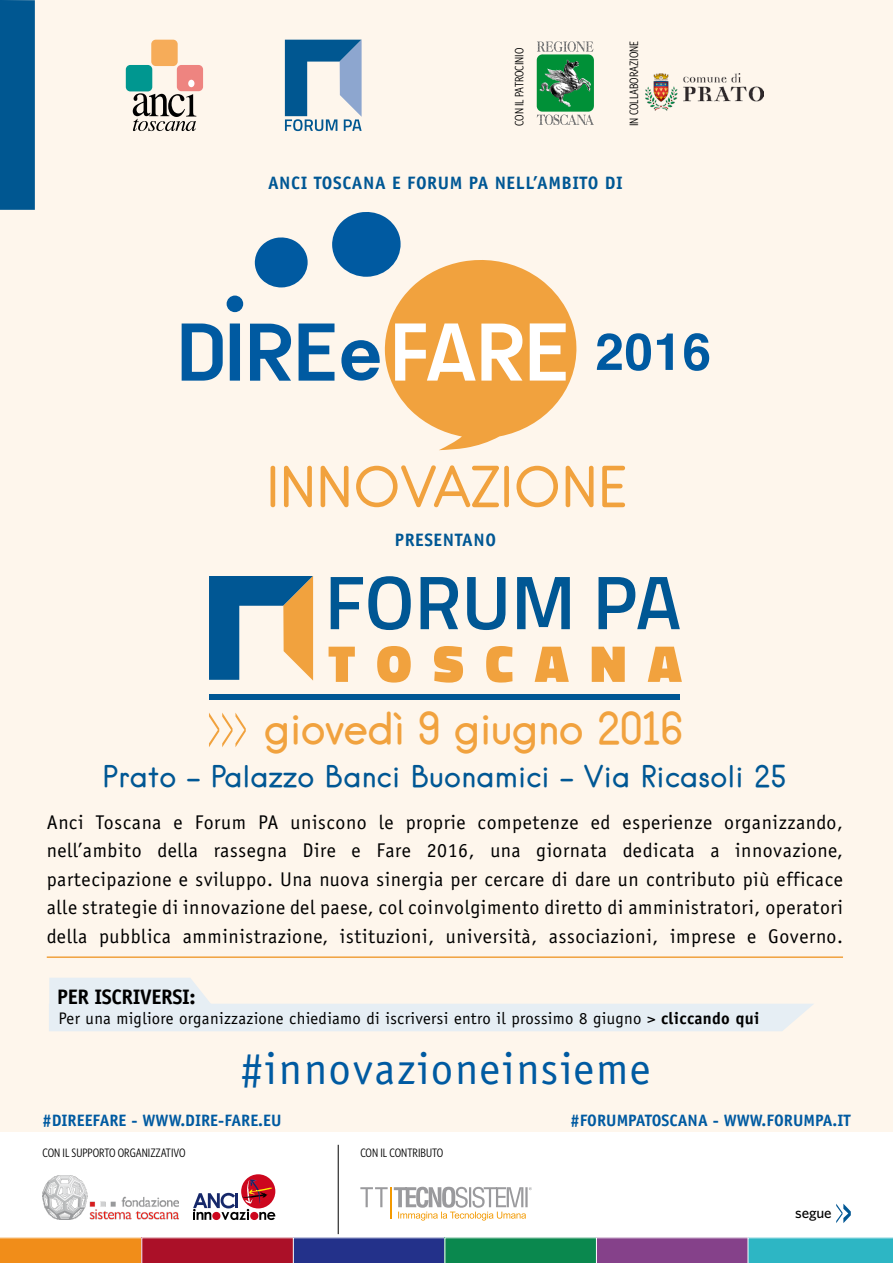
<style>
.page{position:relative;width:893px;height:1263px;background:#fff}
.page>*{position:absolute;margin:0;border:0;box-sizing:border-box;transform-origin:0 0}
.t1{font:45px "Officina Sans Std";letter-spacing:.04em;color:#005aa1}
.t2{font:42px "Hanken";letter-spacing:-.02em;color:#f1a23e}
.t3{font:28.5px "Hanken";letter-spacing:.01em;color:#005794}
.t4{font:700 21px "Officina Sans";letter-spacing:-.02em;color:#000}
.t5{font:19.95px/28.5px "Officina Sans Std";letter-spacing:.03em;color:#000;text-align:justify}
.t6{font:700 18px "Officina Sans Std";letter-spacing:.03em;color:#005794}
.t7{font:16.8px "Officina Sans";letter-spacing:.02em;color:#000}
.t8{font:700 16.5px "Officina Sans Std";color:#005aa1}
.t9{font:500 15px "Whitney HTF";letter-spacing:-.01em;color:#000}
.t10{font:condensed 12.3px "Whitney HTF";color:#000}
.t11{font:condensed 12.15px "Whitney HTF";color:#000}
.s1{font-weight:700}
</style>
<div class="page">
<div style="left:0;top:0;width:893px;height:1131px;background:#fef6ec"></div>
<svg style="left:0;top:1237px;width:893px;height:26px;background:#6f686d"></svg>
<hr style="left:47px;top:956px;width:796px;height:2px;background:#f1a23e">
<svg style="left:271px;top:465px;width:354px;height:42px"></svg>
<svg style="left:209px;top:713px;width:37px;height:34px"></svg>
<svg style="left:331px;top:576px;width:80px;height:54px"></svg>
<svg style="left:421px;top:577px;width:37px;height:52px"></svg>
<svg style="left:467px;top:577px;width:38px;height:53px"></svg>
<svg style="left:517px;top:577px;width:53px;height:52px"></svg>
<svg style="left:598px;top:577px;width:82px;height:52px"></svg>
<div style="left:209px;top:694px;width:471px;height:5px;background:#005794"></div>
<svg style="left:209px;top:576px;width:104px;height:105px"></svg>
<svg style="left:329px;top:647px;width:26px;height:35px"></svg>
<svg style="left:377px;top:646px;width:34px;height:36px"></svg>
<svg style="left:434px;top:646px;width:29px;height:37px"></svg>
<svg style="left:486px;top:646px;width:26px;height:36px"></svg>
<svg style="left:535px;top:647px;width:34px;height:35px"></svg>
<svg style="left:592px;top:647px;width:33px;height:35px"></svg>
<svg style="left:648px;top:647px;width:34px;height:35px"></svg>
<svg style="left:597px;top:333px;width:112px;height:38px"></svg>
<svg style="left:182px;top:212px;width:395px;height:238px"></svg>
<div style="left:227px;top:296px;width:16px;height:16px;background:#005aa1;border-radius:50%"></div>
<div style="left:0;top:0;width:35px;height:210px;background:#005791"></div>
<div style="left:151px;top:40px;width:27px;height:26px;background:#f6ac59;border-radius:5px"></div>
<div style="left:126px;top:65px;width:26px;height:26px;background:#009790;border-radius:5px"></div>
<div style="left:177px;top:65px;width:26px;height:26px;background:#ee8480;border-radius:5px"></div>
<div style="left:188px;top:80px;width:6px;height:7px;background:#fff;border-radius:50%"></div>
<svg style="left:133px;top:93px;width:63px;height:38px"></svg>
<svg style="left:285px;top:40px;width:77px;height:91px"></svg>
<img style="left:645px;top:74px;width:119px;height:37px">
<svg style="left:537px;top:41px;width:57px;height:84px"></svg>
<svg style="left:241px;top:1174px;width:34px;height:34px"></svg>
<svg style="left:193px;top:1179px;width:82px;height:41px"></svg>
<img style="left:43px;top:1175px;width:135px;height:44px">
<svg style="left:49px;top:978px;width:764px;height:53px"></svg>
<svg style="left:836px;top:1204px;width:15px;height:19px"></svg>
<svg style="left:360px;top:1187px;width:172px;height:33px"></svg>
<hr style="left:338px;top:1145px;width:1px;height:89px;background:#000">
<p class="t11" style="left:512px;top:126px;width:80px;rotate:-90deg">CON IL PATROCINIO</p>
<p class="t11" style="left:627px;top:126px;width:87px;rotate:-90deg">IN COLLABORAZIONE</p>
<p class="t6" style="left:268px;top:172px;width:355px">ANCI TOSCANA E FORUM PA N ELL’AMBITO DI</p>
<p class="t6" style="left:395px;top:529px;width:103px">PRESENTANO</p>
<h2 class="t2" style="left:264px;top:703px;width:420px">giovedì 9 giugno 2016</h2>
<h3 class="t3" style="left:103px;top:758px;width:685px">Prato - Palazzo Banci Buonamici - Via Ricasoli 25</h3>
<p class="t5" style="left:47px;top:808px;width:798px">Anci Toscana e Forum PA uniscono le proprie competenze ed esperienze organizzando, nell’ambito della rassegna Dire e Fare 2016, una giornata dedicata a innovazione, partecipazione e sviluppo. Una nuova sinergia per cercare di dare un contributo più efficace alle strategie di innovazione del paese, col coinvolgimento diretto di amministratori, operatori della pubblica amministrazione, istituzioni, università, associazioni, imprese e Governo.</p>
<p class="t4" style="left:57px;top:983px;width:140px">PER ISCRIVERSI:</p>
<p class="t7" style="left:58px;top:1009px;width:702px">Per una migliore organizzazione chiediamo di iscriversi entro il prossimo 8 giugno &gt; <span class="s1">CLICCANDO QUI</span></p>
<h1 class="t1" style="left:240px;top:1043px;width:412px">#innovazioneinsieme</h1>
<p class="t8" style="left:43px;top:1109px;width:60px">#DIREEFARE</p>
<p class="t8" style="left:131px;top:1109px;width:25px">- WWW</p>
<p class="t8" style="left:180px;top:1109px;width:103px">.DIRE-FARE.EU</p>
<p class="t10" style="left:43px;top:1146px;width:145px">CON IL SUPPORTO ORGANIZZATIVO</p>
<p class="t10" style="left:360px;top:1146px;width:84px">CON IL CONTRIBUTO</p>
<p class="t8" style="left:570px;top:1109px;width:207px">#FORUMPATOSCANA - WWW.FORUMPA</p>
<p class="t8" style="left:832px;top:1109px;width:20px">.IT</p>
<p class="t9" style="left:795px;top:1203px;width:38px">segue</p>
</div>
